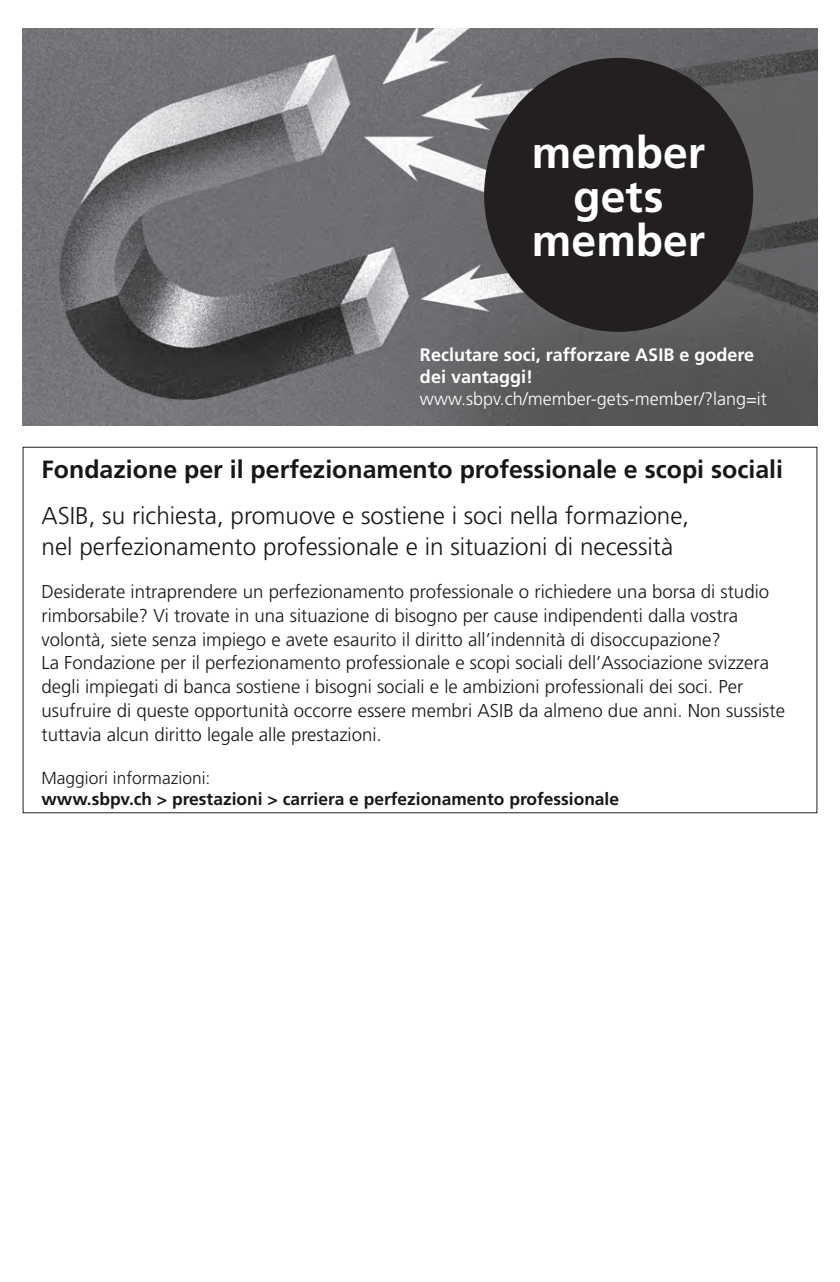
<style>
.page{position:relative;width:840px;height:1282px;background:#fff}
.page>*{position:absolute;margin:0;border:0;box-sizing:border-box;transform-origin:0 0}
.t1{font:700 44.6px/44px "Frutiger LT Std";color:#fff;text-align:center}
.t2{font:700 24.8px "Frutiger LT Std";color:#171618}
.t3{font:300 24.2px/30.4px "Frutiger LT Std";color:#171618}
.t4{font:300 18.6px/23.6px "Frutiger LT Std";color:#171618}
.t5{font:700 18px/22px "Frutiger LT Std";color:#fff}
.t6{font:300 18px "Frutiger LT Std";color:#fff}
.t7{font:700 17.4px "Frutiger LT Std";color:#171618}
.t8{font:300 17.4px "Frutiger LT Std";color:#171618}
</style>
<div class="page">
<img style="left:23px;top:28px;width:793px;height:397px">
<div style="left:484px;top:58px;width:268px;height:274px;background:#231f20;border-radius:50%"></div>
<h1 class="t1" style="left:531px;top:130px;width:175px">member gets member</h1>
<p class="t5" style="left:420px;top:344px;width:335px">Reclutare soci, rafforzare ASIB e godere dei vantaggi!</p>
<p class="t6" style="left:420px;top:389px;width:348px">www.sbpv.ch/member-gets-member/?lang=it</p>
<h2 class="t2" style="left:41px;top:455px;width:742px">Fondazione per il perfezionamento professionale e scopi sociali</h2>
<h3 class="t3" style="left:41px;top:501px;width:649px">ASIB, su richiesta, promuove e sostiene i soci nella formazione, nel perfezionamento professionale e in situazioni di necessità</h3>
<p class="t4" style="left:41px;top:580px;width:744px">Desiderate intraprendere un perfezionamento professionale o richiedere una borsa di studio rimborsabile? Vi trovate in una situazione di bisogno per cause indipendenti dalla vostra volontà, siete senza impiego e avete esaurito il diritto all’indennità di disoccupazione?<br>La Fondazione per il perfezionamento professionale e scopi sociali dell’Associazione svizzera degli impiegati di banca sostiene i bisogni sociali e le ambizioni professionali dei soci. Per usufruire di queste opportunità occorre essere membri ASIB da almeno due anni. Non sussiste tuttavia alcun diritto legale alle prestazioni.</p>
<p class="t8" style="left:41px;top:768px;width:170px">Maggiori informazioni:</p>
<p class="t7" style="left:41px;top:788px;width:578px">www.sbpv.ch &gt; prestazioni &gt; carriera e perfezionamento professionale</p>
</div>
